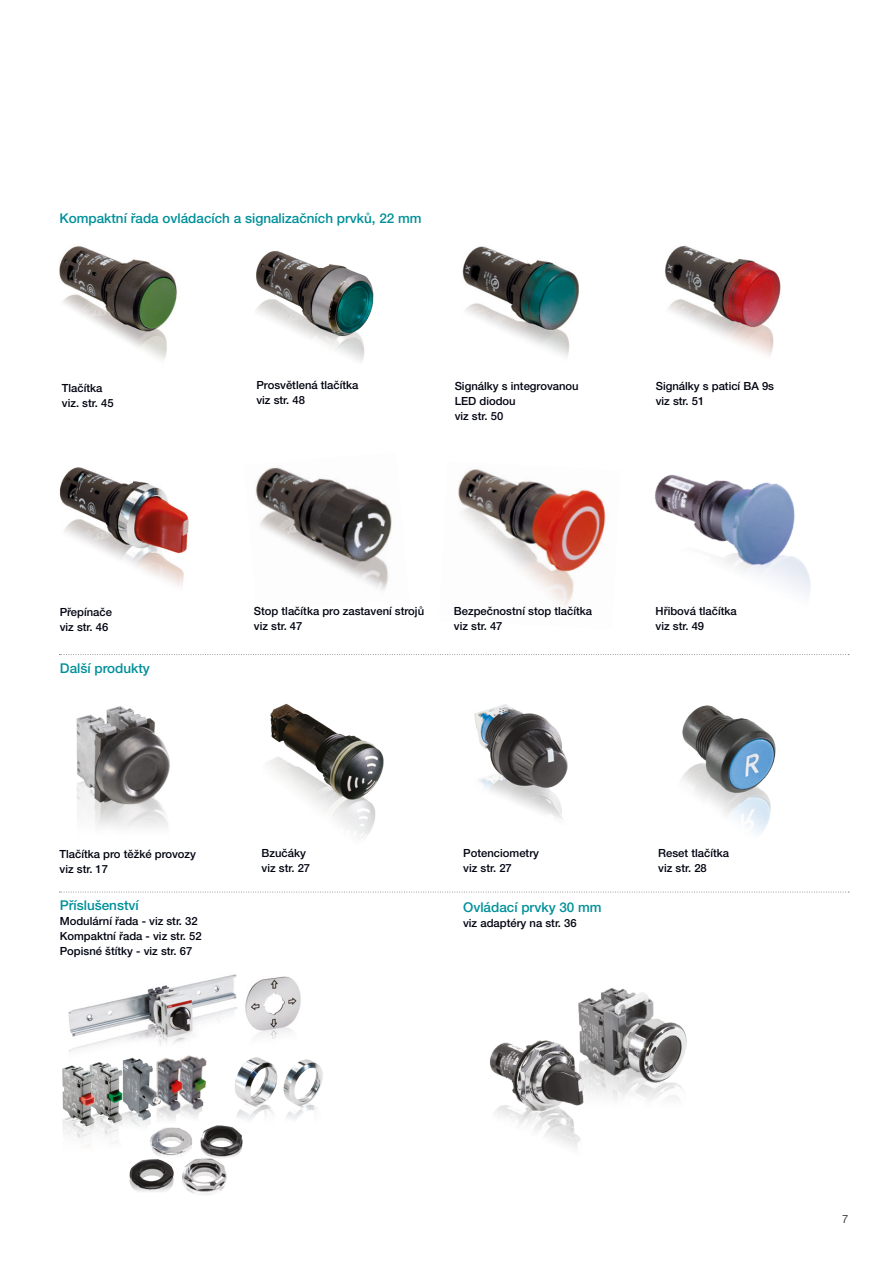
<style>
.page{position:relative;width:893px;height:1263px;background:#fff}
.page>*{position:absolute;margin:0;border:0;box-sizing:border-box;transform-origin:0 0}
.t1{font:500 13.5px "Helvetica Neue LT Pro";color:#009099}
.t2{font:500 11.25px/15px "Helvetica Neue LT Pro";color:#000310}
.t3{font:300 11.25px "Helvetica Neue LT Pro";color:#000310}
</style>
<div class="page">
<img style="left:76px;top:706px;width:94px;height:122px">
<img style="left:267px;top:703px;width:117px;height:135px">
<img style="left:474px;top:704px;width:94px;height:115px">
<img style="left:59px;top:467px;width:130px;height:120px">
<img style="left:462px;top:246px;width:117px;height:111px">
<svg style="left:59px;top:654px;width:790px;height:1px"></svg>
<svg style="left:59px;top:892px;width:790px;height:1px"></svg>
<img style="left:490px;top:988px;width:197px;height:160px">
<img style="left:245px;top:976px;width:56px;height:63px">
<img style="left:68px;top:974px;width:169px;height:78px">
<img style="left:128px;top:1057px;width:23px;height:57px">
<img style="left:103px;top:1059px;width:25px;height:83px">
<img style="left:62px;top:1062px;width:41px;height:84px">
<img style="left:225px;top:1043px;width:98px;height:76px">
<img style="left:189px;top:1055px;width:18px;height:59px">
<img style="left:119px;top:1114px;width:135px;height:81px">
<img style="left:682px;top:705px;width:94px;height:129px">
<img style="left:665px;top:245px;width:116px;height:111px">
<img style="left:59px;top:246px;width:118px;height:115px">
<img style="left:151px;top:1055px;width:38px;height:70px">
<img style="left:256px;top:251px;width:118px;height:111px">
<img style="left:640px;top:474px;width:196px;height:181px">
<img style="left:458px;top:469px;width:148px;height:139px">
<img style="left:255px;top:467px;width:137px;height:124px">
<p class="t1" style="left:59px;top:210px;width:364px">Kompaktní řada ovládacích a signalizačních prvků, 22 mm</p>
<p class="t2" style="left:62px;top:380px;width:53px">Tlačítka viz. str. 45</p>
<p class="t2" style="left:256px;top:378px;width:104px">Prosvětlená tlačítka viz str. 48</p>
<p class="t2" style="left:455px;top:379px;width:126px">Signálky s integrovanou<br>LED diodou<br>viz str. 50</p>
<p class="t2" style="left:656px;top:379px;width:120px">Signálky s paticí BA 9s viz str. 51</p>
<p class="t2" style="left:60px;top:604px;width:54px">Přepínače viz str. 46</p>
<p class="t1" style="left:60px;top:660px;width:92px">Další produkty</p>
<p class="t2" style="left:254px;top:603px;width:172px">Stop tlačítka pro zastavení strojů viz str. 47</p>
<p class="t2" style="left:454px;top:603px;width:140px">Bezpečnostní stop tlačítka viz str. 47</p>
<p class="t2" style="left:656px;top:603px;width:83px">Hřibová tlačítka viz str. 49</p>
<p class="t2" style="left:262px;top:845px;width:50px">Bzučáky viz str. 27</p>
<p class="t2" style="left:463px;top:846px;width:77px">Potenciometry viz str. 27</p>
<p class="t2" style="left:60px;top:846px;width:138px">Tlačítka pro těžké provozy viz str. 17</p>
<p class="t2" style="left:658px;top:845px;width:72px">Reset tlačítka viz str. 28</p>
<p class="t1" style="left:60px;top:897px;width:81px">Příslušenství</p>
<p class="t2" style="left:60px;top:913px;width:143px">Modulární řada - viz str. 32<br>Kompaktní řada - viz str. 52<br>Popisné štítky - viz str. 67</p>
<p class="t1" style="left:463px;top:899px;width:140px">Ovládací prvky 30 mm</p>
<p class="t2" style="left:463px;top:916px;width:115px">viz adaptéry na str. 36</p>
<p class="t3" style="left:842px;top:1212px;width:8px">7</p>
</div>
